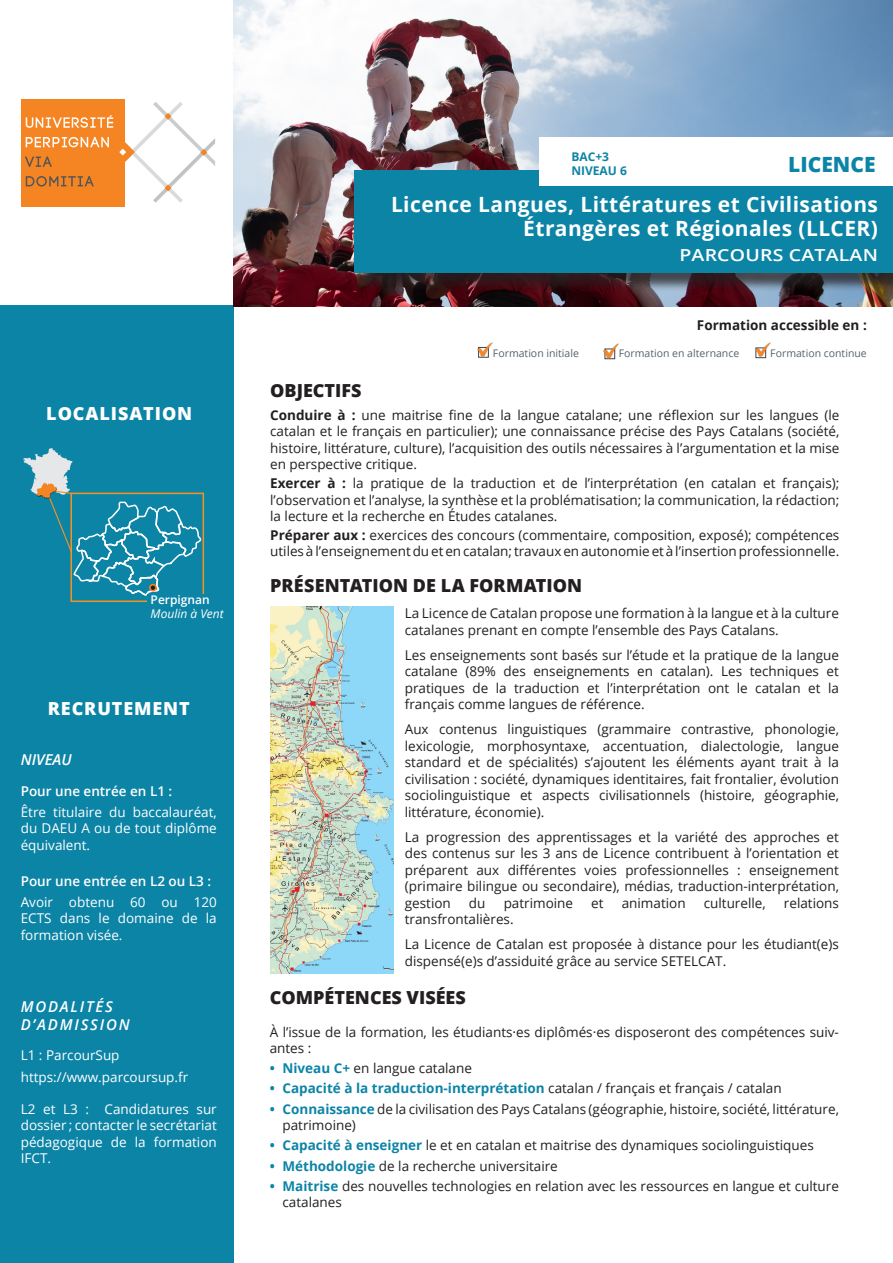
<style>
.page{position:relative;width:893px;height:1263px;background:#fff}
.page>*{position:absolute;margin:0;border:0;box-sizing:border-box;transform-origin:0 0}
.t1{font:700 21px "Open Sans";letter-spacing:.02em;color:#fff}
.t2{font:800 21px "Open Sans";color:#0c84a6}
.t3{font:800 18px "Open Sans";color:#231f20}
.t4{font:800 18px "Open Sans";letter-spacing:.05em;color:#fff}
.t5{font:600 16.65px "Open Sans";letter-spacing:.01em;color:#fff;scale:1.18 1}
.t6{font:italic 600 15px/18px "Open Sans";letter-spacing:.12em;color:#fff}
.t7{font:13.5px/16.5px "Open Sans";color:#231f20}
.t8{font:13.5px/16.2px "Open Sans";color:#fff;text-align:justify}
.t9{font:700 13.5px "Open Sans";color:#0c84a6}
.t10{font:600 13.5px "Open Sans";color:#fff}
.t11{font:700 13.5px "Open Sans";color:#231f20}
.t12{font:700 12px "Open Sans";color:#0c84a6}
.t13{font:italic 12px "Open Sans";color:#fff}
.t14{font:600 12px "Open Sans";color:#fff}
.t15{font:10.5px "Open Sans";color:#56626c}
.s1{font-weight:700}
.s2{font-weight:700;color:#0c84a6}
.s3{font-weight:400;color:#231f20}
</style>
<div class="page">
<div style="left:0;top:306px;width:234px;height:957px;background:#0c84a6"></div>
<img style="left:234px;top:0;width:659px;height:307px">
<div style="left:357px;top:173px;width:536px;height:119px;background:#231f20;opacity:.75"></div>
<div style="left:354px;top:170px;width:539px;height:103px;background:#0c84a6"></div>
<div style="left:540px;top:137px;width:353px;height:48px;background:#fff"></div>
<img style="left:477px;top:342px;width:15px;height:15px">
<div style="left:604px;top:348px;width:11px;height:11px;border:1px solid #231f20"></div>
<div style="left:755px;top:347px;width:11px;height:11px;border:1px solid #231f20"></div>
<div style="left:70px;top:493px;width:134px;height:109px;border:2px solid #f7931d"></div>
<div style="left:148px;top:595px;width:77px;height:26px;background:#0c84a6"></div>
<svg style="left:23px;top:448px;width:179px;height:150px"></svg>
<div style="left:149px;top:584px;width:8px;height:7px;border:2px solid #f58523;border-radius:50%"></div>
<img style="left:270px;top:606px;width:124px;height:367px">
<img style="left:755px;top:342px;width:15px;height:15px">
<div style="left:21px;top:100px;width:104px;height:107px;background:#f58523"></div>
<svg style="left:25px;top:102px;width:190px;height:101px"></svg>
<img style="left:604px;top:343px;width:15px;height:15px">
<p class="t12" style="left:571px;top:148px;width:39px">BAC+3</p>
<p class="t12" style="left:571px;top:162px;width:57px">NIVEAU 6</p>
<p class="t2" style="left:788px;top:148px;width:89px">LICENCE</p>
<p class="t1" style="left:391px;top:190px;width:488px">Licence Langues, Littératures et Civilisations</p>
<p class="t1" style="left:523px;top:214px;width:356px">Étrangères et Régionales (LLCER)</p>
<p class="t5" style="left:679px;top:244px;width:170px">PARCOURS CATALAN</p>
<p class="t11" style="left:697px;top:316px;width:171px">Formation accessible en :</p>
<p class="t4" style="left:46px;top:400px;width:147px">LOCALISATION</p>
<p class="t3" style="left:270px;top:377px;width:93px">OBJECTIFS</p>
<p class="t15" style="left:493px;top:346px;width:88px">Formation initiale</p>
<p class="t15" style="left:619px;top:346px;width:122px">Formation en alternance</p>
<p class="t15" style="left:770px;top:346px;width:98px">Formation continue</p>
<p class="t7" style="left:270px;top:406px;width:571px;text-align:justify"><span class="s1">Conduire à :</span> une maitrise fine de la langue catalane; une réflexion sur les langues (le catalan et le français en particulier); une connaissance précise des Pays Catalans (société, histoire, littérature, culture), l’acquisition des outils nécessaires à l’argumentation et la mise en perspective critique.</p>
<p class="t7" style="left:270px;top:475px;width:571px;text-align:justify"><span class="s1">Exercer à :</span> la pratique de la traduction et de l’interprétation (en catalan et français); l’observation et l’analyse, la synthèse et la problématisation; la communication, la rédaction; la lecture et la recherche en Études catalanes.</p>
<p class="t7" style="left:270px;top:526px;width:571px"><span class="s1">Préparer aux :</span> exercices des concours (commentaire, composition, exposé); compétences utiles à l’enseignement du et en catalan; travaux en autonomie et à l’insertion professionnelle.</p>
<p class="t3" style="left:270px;top:572px;width:314px">PRÉSENTATION DE LA FORMATION</p>
<p class="t14" style="left:151px;top:591px;width:61px">Perpignan</p>
<p class="t13" style="left:151px;top:606px;width:75px">Moulin à Vent</p>
<p class="t7" style="left:405px;top:605px;width:436px">La Licence de Catalan propose une formation à la langue et à la culture catalanes prenant en compte l’ensemble des Pays Catalans.</p>
<p class="t7" style="left:405px;top:646px;width:436px;text-align:justify">Les enseignements sont basés sur l’étude et la pratique de la langue catalane (89% des enseignements en catalan). Les techniques et pratiques de la traduction et l’interprétation ont le catalan et la français comme langues de référence.</p>
<p class="t7" style="left:405px;top:721px;width:436px;text-align:justify">Aux contenus linguistiques (grammaire contrastive, phonologie, lexicologie, morphosyntaxe, accentuation, dialectologie, langue standard et de spécialités) s’ajoutent les éléments ayant trait à la civilisation : société, dynamiques identitaires, fait frontalier, évolution sociolinguistique et aspects civilisationnels (histoire, géographie, littérature, économie).</p>
<p class="t7" style="left:405px;top:828px;width:436px;text-align:justify">La progression des apprentissages et la variété des approches et des contenus sur les 3 ans de Licence contribuent à l’orientation et préparent aux différentes voies professionnelles : enseignement (primaire bilingue ou secondaire), médias, traduction-interprétation, gestion</p>
<p class="t4" style="left:48px;top:694px;width:144px">RECRUTEMENT</p>
<p class="t6" style="left:21px;top:750px;width:52px">NIVEAU</p>
<p class="t10" style="left:21px;top:781px;width:153px">Pour une entrée en L1 :</p>
<p class="t8" style="left:21px;top:804px;width:198px">Être titulaire du baccalauréat, du DAEU A ou de tout diplôme équivalent.</p>
<p class="t10" style="left:21px;top:871px;width:192px">Pour une entrée en L2 ou L3 :</p>
<p class="t8" style="left:21px;top:894px;width:198px">Avoir obtenu 60 ou 120<br>ECTS dans le domaine de la formation visée.</p>
<p class="t7" style="left:469px;top:894px;width:18px">du</p>
<p class="t7" style="left:504px;top:894px;width:71px">patrimoine</p>
<p class="t7" style="left:591px;top:894px;width:14px">et</p>
<p class="t7" style="left:622px;top:894px;width:65px">animation</p>
<p class="t7" style="left:704px;top:894px;width:63px">culturelle,</p>
<p class="t7" style="left:784px;top:894px;width:57px">relations</p>
<p class="t7" style="left:405px;top:911px;width:110px">transfrontalières.</p>
<p class="t7" style="left:405px;top:936px;width:436px">La Licence de Catalan est proposée à distance pour les étudiant(e)s dispensé(e)s d’assiduité grâce au service SETELCAT.</p>
<p class="t6" style="left:21px;top:997px;width:110px">MODALITÉS<br>D’ADMISSION</p>
<p class="t8" style="left:21px;top:1047px;width:100px">L1 : ParcourSup</p>
<p class="t8" style="left:21px;top:1068px;width:169px">https://www.parcoursup.fr</p>
<p class="t8" style="left:21px;top:1101px;width:198px">L2 et L3 : Candidatures sur dossier ; contacter le secrétariat pédagogique de la formation IFCT.</p>
<p class="t3" style="left:270px;top:984px;width:198px">COMPÉTENCES VISÉES</p>
<p class="t7" style="left:270px;top:1024px;width:571px">À l’issue de la formation, les étudiants·es diplômés·es disposeront des compétences suiv&shy;antes :</p>
<p class="t7" style="left:270px;top:1059px;width:204px"><span class="s2">• Niveau C+</span> en langue catalane</p>
<p class="t9" style="left:270px;top:1079px;width:513px">• Capacité à la traduction-interprétation <span class="s3">catalan / français et français / catalan</span></p>
<p class="t7" style="left:282px;top:1100px;width:558px;text-indent:-13px"><span class="s2">• Connaissance</span> de la civilisation des Pays Catalans (géographie, histoire, société, littérature, patrimoine)</p>
<p class="t7" style="left:270px;top:1137px;width:545px"><span class="s2">• Capacité à enseigner</span> le et en catalan et maitrise des dynamiques sociolinguistiques</p>
<p class="t7" style="left:270px;top:1157px;width:290px"><span class="s2">• Méthodologie</span> de la recherche universitaire</p>
<p class="t7" style="left:282px;top:1178px;width:558px;text-indent:-13px"><span class="s2">• Maitrise</span> des nouvelles technologies en relation avec les ressources en langue et culture catalanes</p>
</div>
